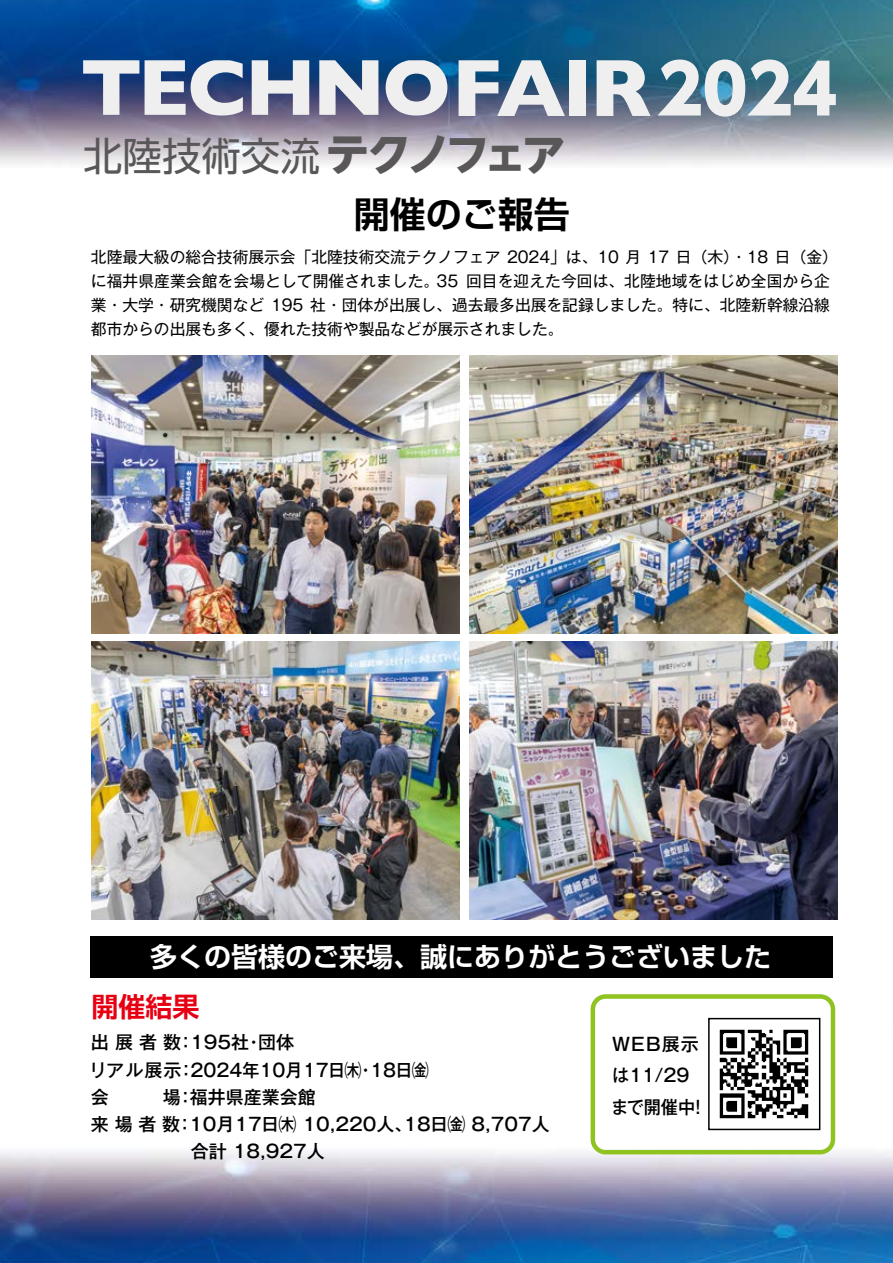
<style>
.page{position:relative;width:893px;height:1263px;background:#fff}
.page>*{position:absolute;margin:0;border:0;box-sizing:border-box;transform-origin:0 0}
.t1{font:800 68.1px "UD Shin Go NT Pr 6";color:#efefef}
.t2{font:39.45px "UD Shin Go NT Pr 6";color:#595757}
.t3{font:700 36px "Shin Go Pro De";color:#000}
.t4{font:700 27px "Shin Go Pro De";color:#fff}
.t5{font:700 27px "Shin Go Pro De";color:#e60012}
.t6{font:500 18px "Gothic MB101 Pro";color:#000}
.t7{font:500 18px "Gothic MB101 Pro";color:#000;scale:.95 1}
.t8{font:15.75px/24px "Gothic MB101 Pro";color:#000}
.s1{font-weight:700;font-size:44.25px}
</style>
<div class="page">
<img style="left:0;top:0;width:893px;height:1263px">
<div style="left:91px;top:936px;width:742px;height:42px;background:#000"></div>
<div style="left:591px;top:994px;width:244px;height:160px;border:4px solid #8fc31f;border-radius:13px"></div>
<svg style="left:459px;top:60px;width:106px;height:56px"></svg>
<svg style="left:597px;top:60px;width:53px;height:56px"></svg>
<svg style="left:386px;top:60px;width:61px;height:56px"></svg>
<svg style="left:83px;top:60px;width:56px;height:55px"></svg>
<svg style="left:252px;top:60px;width:57px;height:55px"></svg>
<svg style="left:319px;top:60px;width:59px;height:55px"></svg>
<svg style="left:145px;top:60px;width:98px;height:56px"></svg>
<div style="left:569px;top:60px;width:17px;height:56px;background:#efefef"></div>
<div style="left:708px;top:1018px;width:112px;height:112px;border:2px solid #000"></div>
<img style="left:91px;top:355px;width:369px;height:279px">
<img style="left:469px;top:355px;width:368px;height:279px">
<img style="left:91px;top:641px;width:369px;height:279px">
<img style="left:469px;top:641px;width:368px;height:279px">
<img style="left:710px;top:1020px;width:109px;height:109px">
<h2 class="t2" style="left:83px;top:124px;width:484px">北陸技術交流<span class="s1">テクノフェア</span></h2>
<h1 class="t1" style="left:658px;top:34px;width:181px">2024</h1>
<h3 class="t3" style="left:354px;top:184px;width:217px">開催のご報告</h3>
<p class="t8" style="left:466px;top:243px;width:373px;text-indent:-375px">北陸最大級の総合技術展示会「北陸技術交流テクノフェア 2024」は、10 月 17 日（木）・18 日（金(回目を迎えた今回は、北陸地域をはじめ全国から企</p>
<p class="t8" style="left:91px;top:267px;width:741px">に福井県産業会館を会場として開催されました。<br>業・大学・研究機関など 195 社・団体が出展し、過去最多出展を記録しました。特に、北陸新幹線沿線都市からの出展も多く、優れた技術や製品などが展示されました。</p>
<p class="t8" style="left:437px;top:267px;width:23px">35</p>
<h3 class="t4" style="left:150px;top:934px;width:622px">多くの皆様のご来場、誠にありがとうございました</h3>
<h3 class="t5" style="left:91px;top:985px;width:109px">開催結果</h3>
<p class="t6" style="left:258px;top:1028px;width:37px">団体</p>
<p class="t6" style="left:91px;top:1028px;width:92px">出展者数</p>
<p class="t6" style="left:177px;top:1028px;width:74px">：195社</p>
<p class="t6" style="left:245px;top:1028px;width:19px">・</p>
<p class="t6" style="left:177px;top:1055px;width:186px">：2024年10月17日㈭</p>
<p class="t7" style="left:370px;top:1055px;width:63px">18日㈮</p>
<p class="t6" style="left:89px;top:1055px;width:94px">リアル展示</p>
<p class="t7" style="left:357px;top:1055px;width:19px">・</p>
<p class="t6" style="left:190px;top:1082px;width:127px">福井県産業会館</p>
<p class="t6" style="left:176px;top:1082px;width:19px">：</p>
<p class="t6" style="left:91px;top:1109px;width:91px">来場者数</p>
<p class="t6" style="left:176px;top:1109px;width:238px">：10月17日㈭ 10,220人、</p>
<p class="t6" style="left:404px;top:1109px;width:148px">18日㈮ 8,707人</p>
<p class="t6" style="left:191px;top:1136px;width:135px">合計 18,927人</p>
<p class="t6" style="left:612px;top:1029px;width:88px">WEB展示</p>
<p class="t7" style="left:612px;top:1060px;width:83px">は11/29</p>
<p class="t7" style="left:689px;top:1092px;width:19px">!</p>
<p class="t7" style="left:611px;top:1092px;width:90px">まで開催中</p>
</div>
